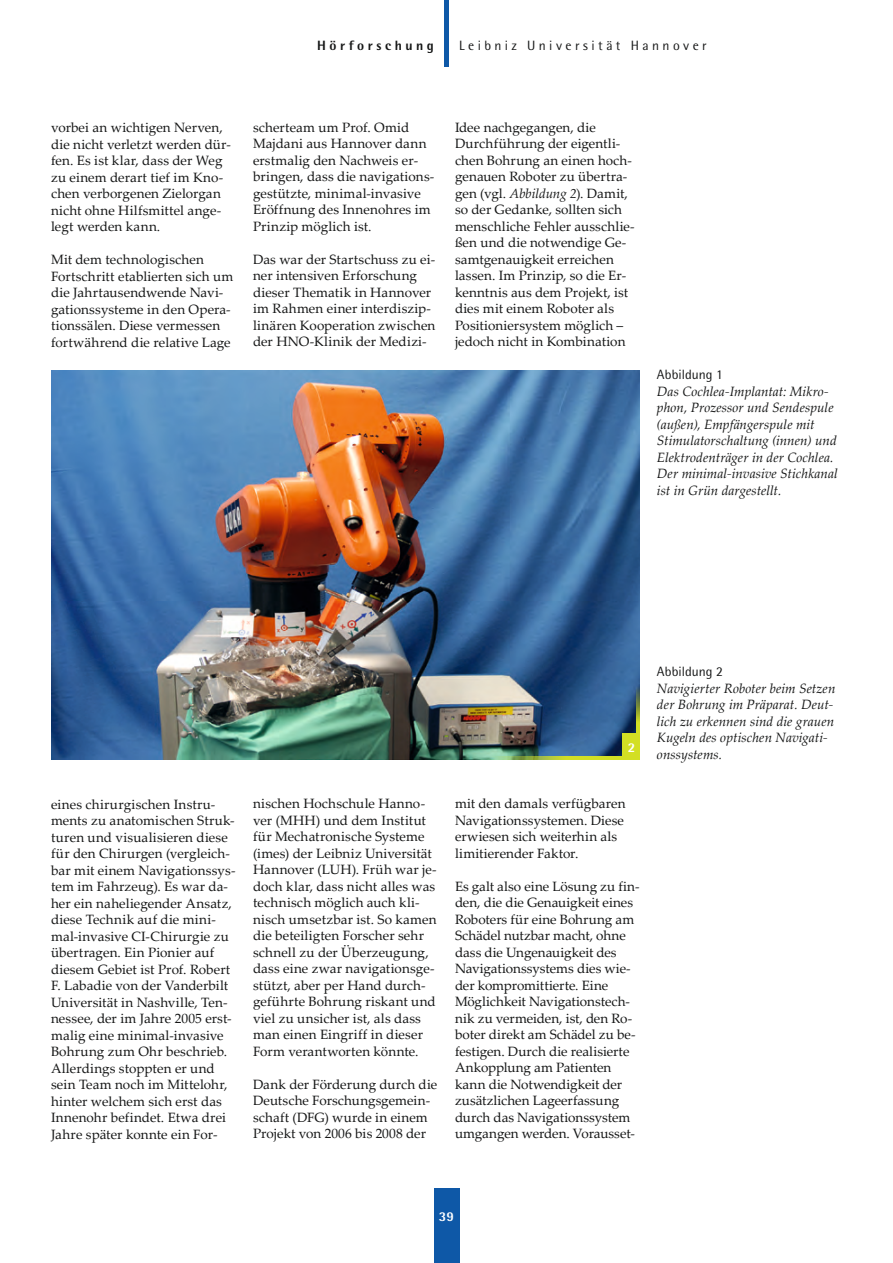
<style>
.page{position:relative;width:893px;height:1263px;background:#fff}
.page>*{position:absolute;margin:0;border:0;box-sizing:border-box;transform-origin:0 0}
.t1{font:13.5px/16.5px "Palatino Linotype";letter-spacing:.005em;color:#151616}
.t2{font:italic 13.5px/16.5px "Palatino Linotype";letter-spacing:.005em;color:#151616}
.t3{font:13.5px "Rotis Semi Sans";letter-spacing:.255em;color:#151616}
.t4{font:800 13.5px "Rotis Semi Sans";letter-spacing:.26em;color:#151616}
.t5{font:800 13.5px "Rotis Semi Sans";color:#fff}
.s1{font-style:italic}
.s2{font-family:"Rotis Semi Sans";font-style:normal}
</style>
<div class="page">
<div style="left:444px;top:0;width:5px;height:66px;background:#0e58a7"></div>
<div style="left:434px;top:1188px;width:25px;height:75px;background:#0e58a7"></div>
<img style="left:51px;top:370px;width:589px;height:389px">
<hr style="left:637px;top:667px;width:3px;height:92px;background:#d3df24">
<hr style="left:455px;top:756px;width:185px;height:3px;background:#d3df24">
<div style="left:623px;top:733px;width:17px;height:26px;background:#d3df24"></div>
<p class="t4" style="left:317px;top:36px;width:118px">Hörforschung</p>
<p class="t3" style="left:459px;top:37px;width:249px">Leibniz Universität Hannover</p>
<p class="t1" style="left:51px;top:119px;width:182px">vorbei an wichtigen Nerven, die nicht verletzt werden dür&shy;fen. Es ist klar, dass der Weg zu einem derart tief im Kno&shy;chen verborgenen Zielorgan nicht ohne Hilfsmittel ange&shy;legt werden kann.</p>
<p class="t1" style="left:51px;top:251px;width:184px">Mit dem technologischen<br>Fortschritt etablierten sich um die Jahrtausendwende Navi&shy;gationssysteme in den Opera&shy;tionssälen. Diese vermessen fortwährend die relative Lage</p>
<p class="t1" style="left:253px;top:119px;width:183px">scherteam um Prof. Omid<br>Majdani aus Hannover dann erstmalig den Nachweis er&shy;bringen, dass die navigations&shy;gestützte, minimal-invasive<br>Eröffnung des Innenohres im<br>Prinzip möglich ist.</p>
<p class="t1" style="left:253px;top:251px;width:184px">Das war der Startschuss zu ei&shy;ner intensiven Erforschung dieser Thematik in Hannover im Rahmen einer interdiszip&shy;linären Kooperation zwischen der HNO-Klinik der Medizi-</p>
<p class="t1" style="left:455px;top:118px;width:181px">Idee nachgegangen, die<br>Durchführung der eigentli&shy;chen Bohrung an einen hoch&shy;genauen Roboter zu übertra&shy;gen (vgl. <span class="s1">Abbildung 2</span>). Damit, so der Gedanke, sollten sich menschliche Fehler ausschlie&shy;ßen und die notwendige Ge&shy;samtgenauigkeit erreichen lassen. Im Prinzip, so die Er&shy;kenntnis aus dem Projekt, ist dies mit einem Roboter als<br>Positioniersystem möglich – jedoch nicht in Kombination</p>
<p class="t2" style="left:657px;top:366px;width:182px"><span class="s2">Abbildung 1<br></span>Das Cochlea-Implantat: Mikro&shy;phon, Prozessor und Sendespule (außen), Empfängerspule mit<br>Stimulatorschaltung (innen) und<br>Elektrodenträger in der Cochlea.<br>Der minimal-invasive Stichkanal ist in Grün dargestellt.</p>
<p class="t1" style="left:51px;top:795px;width:186px">eines chirurgischen Instru&shy;ments zu anatomischen Struk&shy;turen und visualisieren diese für den Chirurgen (vergleich&shy;bar mit einem Navigationssys&shy;tem im Fahrzeug). Es war da&shy;her ein naheliegender Ansatz, diese Technik auf die mini&shy;mal-invasive CI-Chirurgie zu übertragen. Ein Pionier auf diesem Gebiet ist Prof. Robert<br>F. Labadie von der Vanderbilt<br>Universität in Nashville, Ten&shy;nessee, der im Jahre 2005 erst&shy;malig eine minimal-invasive<br>Bohrung zum Ohr beschrieb.<br>Allerdings stoppten er und sein Team noch im Mittelohr, hinter welchem sich erst das<br>Innenohr befindet. Etwa drei<br>Jahre später konnte ein For-</p>
<p class="t1" style="left:253px;top:795px;width:185px">nischen Hochschule Hanno&shy;ver (MHH) und dem Institut für Mechatronische Systeme (imes) der Leibniz Universität<br>Hannover (LUH). Früh war je&shy;doch klar, dass nicht alles was technisch möglich auch kli&shy;nisch umsetzbar ist. So kamen die beteiligten Forscher sehr schnell zu der Überzeugung, dass eine zwar navigationsge&shy;stützt, aber per Hand durch&shy;geführte Bohrung riskant und viel zu unsicher ist, als dass man einen Eingriff in dieser<br>Form verantworten könnte.</p>
<p class="t1" style="left:253px;top:1075px;width:186px">Dank der Förderung durch die<br>Deutsche Forschungsgemein&shy;schaft (DFG) wurde in einem<br>Projekt von 2006 bis 2008 der</p>
<p class="t5" style="left:628px;top:738px;width:9px">2</p>
<p class="t1" style="left:455px;top:795px;width:172px">mit den damals verfügbaren<br>Navigationssystemen. Diese erwiesen sich weiterhin als limitierender Faktor.</p>
<p class="t1" style="left:455px;top:877px;width:186px">Es galt also eine Lösung zu fin&shy;den, die die Genauigkeit eines<br>Roboters für eine Bohrung am<br>Schädel nutzbar macht, ohne dass die Ungenauigkeit des<br>Navigationssystems dies wie&shy;der kompromittierte. Eine<br>Möglichkeit Navigationstech&shy;nik zu vermeiden, ist, den Ro&shy;boter direkt am Schädel zu be&shy;festigen. Durch die realisierte<br>Ankopplung am Patienten kann die Notwendigkeit der zusätzlichen Lageerfassung durch das Navigationssystem umgangen werden. Vorausset-</p>
<p class="t2" style="left:657px;top:663px;width:180px"><span class="s2">Abbildung 2<br></span>Navigierter Roboter beim Setzen der Bohrung im Präparat. Deut&shy;lich zu erkennen sind die grauen<br>Kugeln des optischen Navigati&shy;onssystems.</p>
<p class="t5" style="left:439px;top:1208px;width:17px">39</p>
</div>
